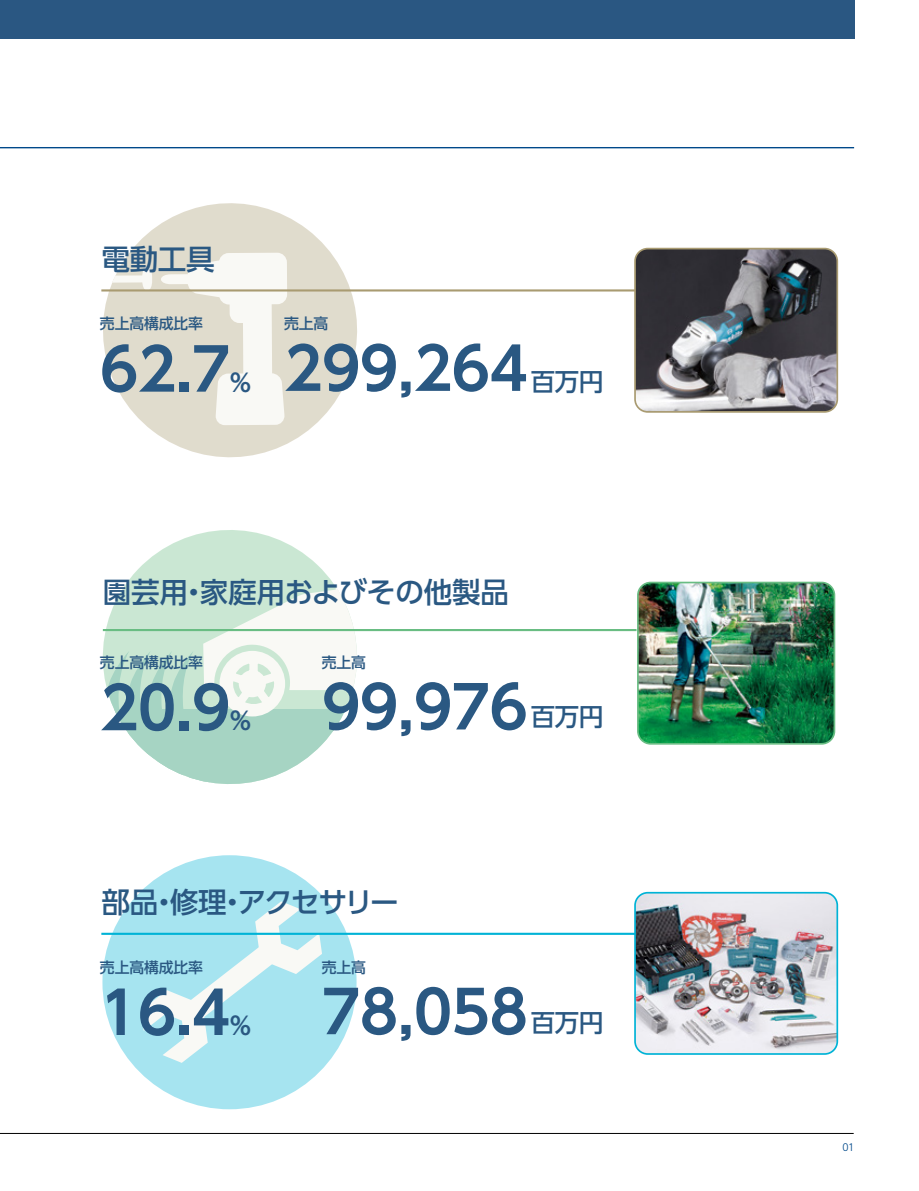
<style>
.page{position:relative;width:919px;height:1191px;background:#fff}
.page>*{position:absolute;margin:0;border:0;box-sizing:border-box;transform-origin:0 0}
.t1{font:700 58.2px "UD Shin Go Pro De";letter-spacing:-.01em;color:#2a5882}
.t2{font:500 28.5px "UD Shin Go Pro";letter-spacing:-.01em;color:#2a5882}
.t3{font:500 28.5px "UD Shin Go Pro";letter-spacing:-.075em;color:#2a5882}
.t4{font:500 24.3px "UD Shin Go Pro";letter-spacing:-.01em;color:#2a5882}
.t5{font:700 24.3px "UD Shin Go Pro De";color:#2a5882}
.t6{font:500 14.85px "UD Shin Go Pro";letter-spacing:-.01em;color:#2a5882}
.t7{font:300 11.1px "Frutiger";color:#00498a}
</style>
<div class="page">
<hr style="left:0;top:147px;width:854px;height:1px;background:#00498a">
<div style="left:0;top:0;width:854px;height:38px;background:#2a5782"></div>
<hr style="left:0;top:1133px;width:853px;height:1px;background:#000">
<svg style="left:103px;top:216px;width:254px;height:228px;fill:#e0dccd"></svg>
<svg style="left:101px;top:266px;width:52px;height:26px"></svg>
<svg style="left:160px;top:203px;width:126px;height:254px"></svg>
<img style="left:637px;top:249px;width:200px;height:161px">
<hr style="left:101px;top:289px;width:534px;height:2px;background:#a99b71">
<svg style="left:163px;top:530px;width:133px;height:19px;fill:#cae7d3"></svg>
<svg style="left:102px;top:549px;width:268px;height:235px"></svg>
<img style="left:638px;top:584px;width:196px;height:160px">
<hr style="left:103px;top:629px;width:533px;height:2px;background:#69bd83">
<div style="left:102px;top:855px;width:254px;height:254px;background:#a6e4f0;border-radius:50%"></div>
<svg style="left:141px;top:901px;width:181px;height:161px"></svg>
<img style="left:635px;top:892px;width:202px;height:162px">
<hr style="left:101px;top:932px;width:534px;height:3px;background:#00b3d6">
<div style="left:634px;top:248px;width:204px;height:165px;border:2px solid #a99b71;border-radius:13px"></div>
<div style="left:637px;top:581px;width:198px;height:163px;border:2px solid #69bd83;border-radius:13px"></div>
<div style="left:634px;top:892px;width:204px;height:162px;border:2px solid #00b3d6;border-radius:13px"></div>
<p class="t2" style="left:101px;top:236px;width:115px">電動工具</p>
<p class="t6" style="left:100px;top:312px;width:104px">売上高構成比率</p>
<p class="t6" style="left:284px;top:312px;width:46px">売上高</p>
<p class="t1" style="left:100px;top:322px;width:132px">62.7</p>
<p class="t5" style="left:230px;top:363px;width:23px">%</p>
<p class="t1" style="left:284px;top:321px;width:245px">299,264</p>
<p class="t4" style="left:530px;top:362px;width:74px">百万円</p>
<p class="t2" style="left:103px;top:569px;width:407px">園芸用・家庭用およびその他製品</p>
<p class="t6" style="left:100px;top:650px;width:104px">売上高構成比率</p>
<p class="t6" style="left:322px;top:650px;width:46px">売上高</p>
<p class="t1" style="left:100px;top:661px;width:132px">20.9</p>
<p class="t5" style="left:230px;top:701px;width:23px">%</p>
<p class="t1" style="left:322px;top:660px;width:207px">99,976</p>
<p class="t4" style="left:530px;top:697px;width:74px">百万円</p>
<p class="t3" style="left:101px;top:879px;width:299px">部品・修理・アクセサリー</p>
<p class="t6" style="left:100px;top:955px;width:104px">売上高構成比率</p>
<p class="t6" style="left:322px;top:955px;width:46px">売上高</p>
<p class="t1" style="left:100px;top:965px;width:132px">16.4</p>
<p class="t5" style="left:230px;top:1006px;width:23px">%</p>
<p class="t1" style="left:322px;top:964px;width:207px">78,058</p>
<p class="t4" style="left:530px;top:1003px;width:74px">百万円</p>
<p class="t7" style="left:842px;top:1141px;width:13px">01</p>
</div>
